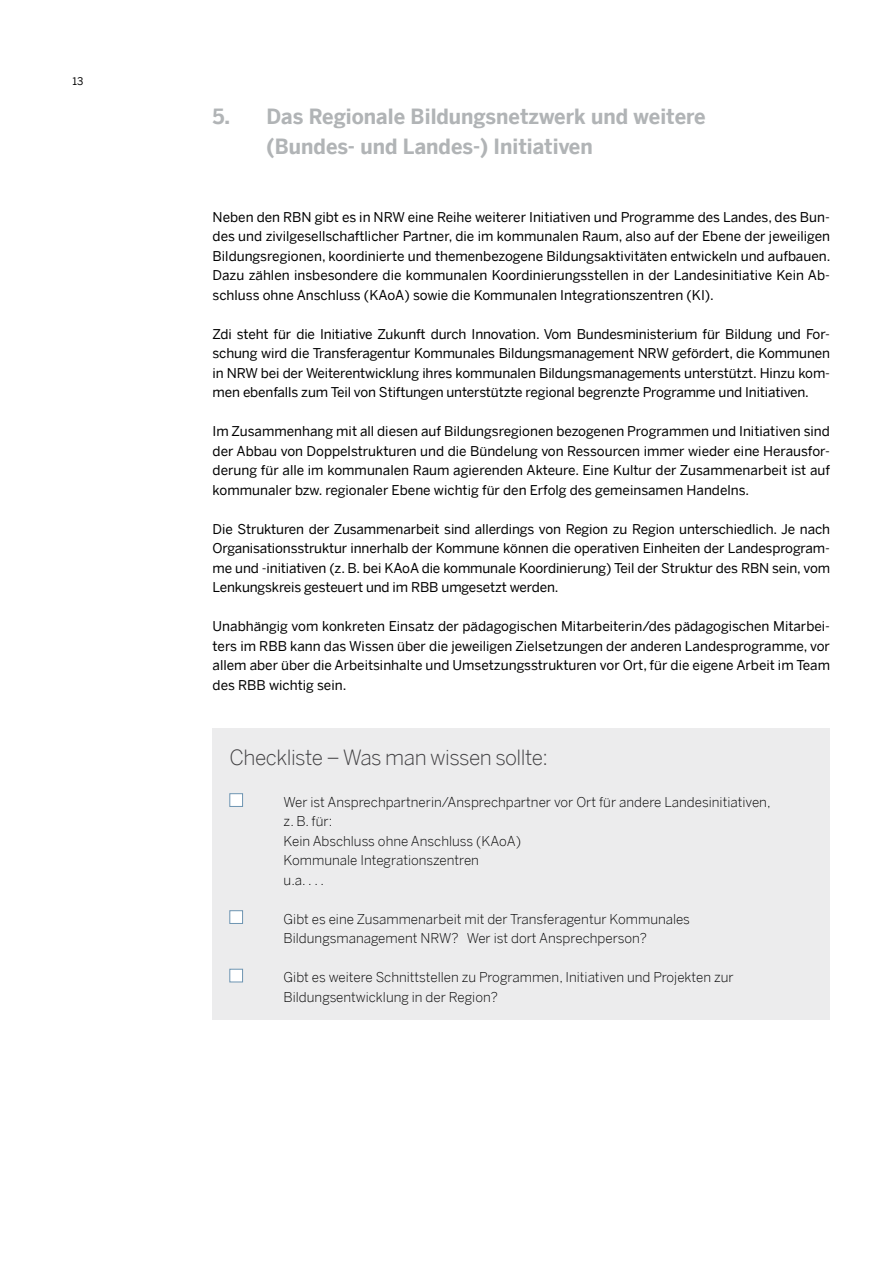
<style>
.page{position:relative;width:893px;height:1263px;background:#fff}
.page>*{position:absolute;margin:0;border:0;box-sizing:border-box;transform-origin:0 0}
.t1{font:700 21px "Benton Sans";color:#b1b4b6;scale:.95 1}
.t2{font:300 21px "Benton Sans";letter-spacing:-.025em;color:#414042}
.t3{font:13.5px/19.5px "Benton Sans";letter-spacing:-.01em;color:#000;text-align:justify}
.t4{font:300 13.5px "Benton Sans";color:#000}
.t5{font:10.5px "Benton Sans";color:#000}
</style>
<div class="page">
<div style="left:213px;top:728px;width:617px;height:292px;background:#ececed"></div>
<div style="left:230px;top:793px;width:13px;height:14px;background:#fff;border:1px solid #6e95b2"></div>
<div style="left:230px;top:910px;width:13px;height:14px;background:#fff;border:1px solid #6e95b2"></div>
<div style="left:230px;top:969px;width:13px;height:13px;background:#fff;border:1px solid #6e95b2"></div>
<p class="t5" style="left:73px;top:75px;width:12px">13</p>
<p class="t1" style="left:213px;top:104px;width:521px">5. Das Regionale Bildungsnetzwerk und weitere</p>
<p class="t1" style="left:267px;top:134px;width:345px">(Bundes- und Landes-) Initiativen</p>
<p class="t3" style="left:213px;top:207px;width:619px">Neben den RBN gibt es in NRW eine Reihe weiterer Initiativen und Programme des Landes, des Bun&shy;des und zivilgesellschaftlicher Partner, die im kommunalen Raum, also auf der Ebene der jeweiligen Bildungsregionen, koordinierte und themenbezogene Bildungsaktivitäten entwickeln und aufbauen.<br>Dazu zählen insbesondere die kommunalen Koordinierungsstellen in der Landesinitiative Kein Ab&shy;schluss ohne Anschluss (KAoA) sowie die Kommunalen Integrationszentren (KI).</p>
<p class="t3" style="left:213px;top:324px;width:619px">Zdi steht für die Initiative Zukunft durch Innovation. Vom Bundesministerium für Bildung und For&shy;schung wird die Transferagentur Kommunales Bildungsmanagement NRW gefördert, die Kommunen in NRW bei der Weiterentwicklung ihres kommunalen Bildungsmanagements unterstützt. Hinzu kom&shy;men ebenfalls zum Teil von Stiftungen unterstützte regional begrenzte Programme und Initiativen.</p>
<p class="t3" style="left:213px;top:421px;width:619px">Im Zusammenhang mit all diesen auf Bildungsregionen bezogenen Programmen und Initiativen sind der Abbau von Doppelstrukturen und die Bündelung von Ressourcen immer wieder eine Herausfor&shy;derung für alle im kommunalen Raum agierenden Akteure. Eine Kultur der Zusammenarbeit ist auf kommunaler bzw. regionaler Ebene wichtig für den Erfolg des gemeinsamen Handelns.</p>
<p class="t3" style="left:213px;top:519px;width:619px">Die Strukturen der Zusammenarbeit sind allerdings von Region zu Region unterschiedlich. Je nach Organisationsstruktur innerhalb der Kommune können die operativen Einheiten der Landesprogram&shy;me und -initiativen (z. B. bei KAoA die kommunale Koordinierung) Teil der Struktur des RBN sein, vom Lenkungskreis gesteuert und im RBB umgesetzt werden.</p>
<p class="t3" style="left:213px;top:616px;width:619px">Unabhängig vom konkreten Einsatz der pädagogischen Mitarbeiterin/des pädagogischen Mitarbei&shy;ters im RBB kann das Wissen über die jeweiligen Zielsetzungen der anderen Landesprogramme, vor allem aber über die Arbeitsinhalte und Umsetzungsstrukturen vor Ort, für die eigene Arbeit im Team des RBB wichtig sein.</p>
<p class="t2" style="left:230px;top:745px;width:320px">Checkliste – Was man wissen sollte:</p>
<p class="t4" style="left:284px;top:794px;width:488px">Wer ist Ansprechpartnerin/Ansprechpartner vor Ort für andere Landesinitiativen,</p>
<p class="t4" style="left:284px;top:813px;width:50px">z. B. für:</p>
<p class="t4" style="left:284px;top:833px;width:239px">Kein Abschluss ohne Anschluss (KAoA)</p>
<p class="t4" style="left:284px;top:852px;width:197px">Kommunale Integrationszentren</p>
<p class="t4" style="left:284px;top:872px;width:42px">u.a. . . .</p>
<p class="t4" style="left:284px;top:911px;width:408px">Gibt es eine Zusammenarbeit mit der Transferagentur Kommunales</p>
<p class="t4" style="left:284px;top:930px;width:365px">Bildungsmanagement NRW? Wer ist dort Ansprechperson?</p>
<p class="t4" style="left:284px;top:969px;width:452px">Gibt es weitere Schnittstellen zu Programmen, Initiativen und Projekten zur</p>
<p class="t4" style="left:284px;top:989px;width:216px">Bildungsentwicklung in der Region?</p>
</div>
